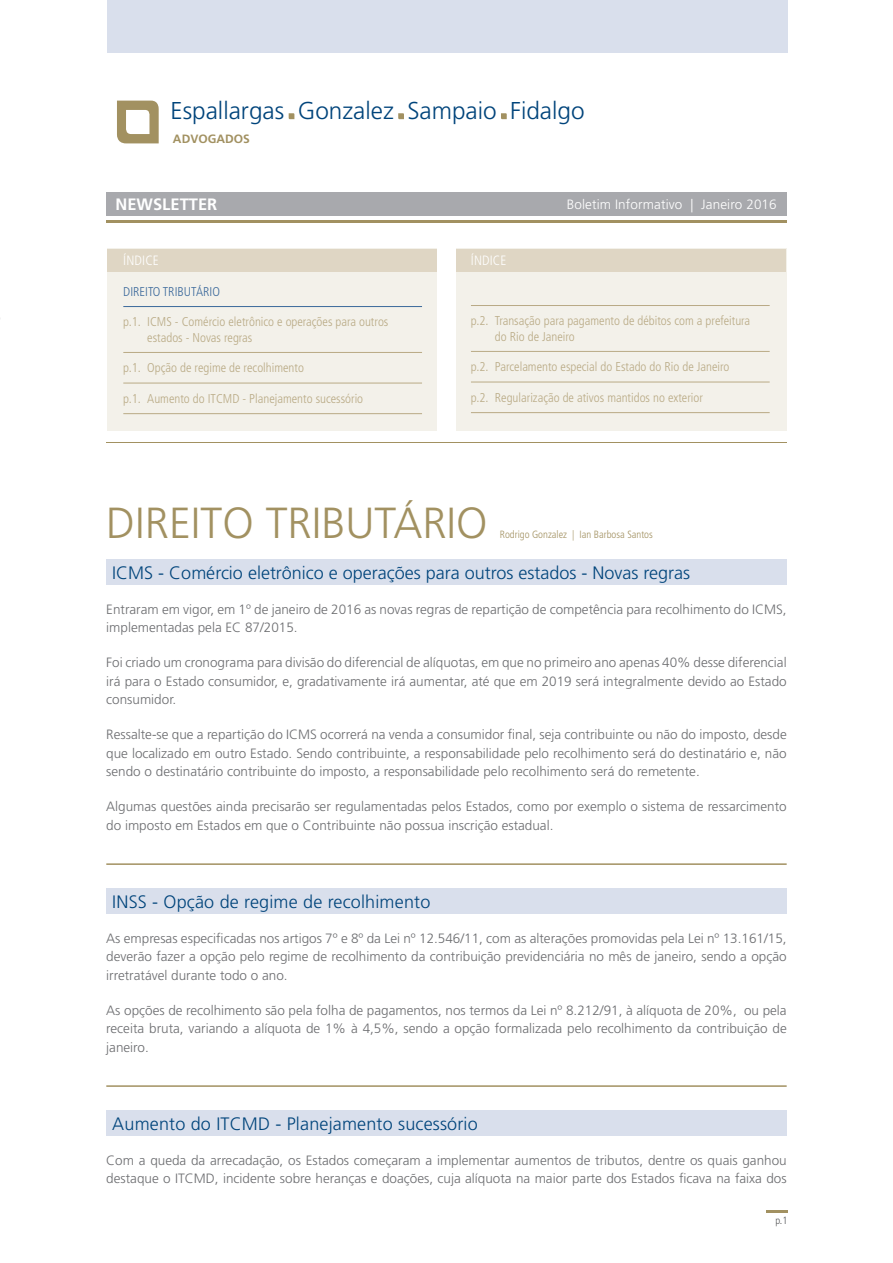
<style>
.page{position:relative;width:893px;height:1263px;background:#fff}
.page>*{position:absolute;margin:0;border:0;box-sizing:border-box;transform-origin:0 0}
.t1{font:300 43.5px "Frutiger LT Std";color:#a29161}
.t2{font:300 24.3px "Frutiger LT Std";color:#00447b}
.t3{font:300 18px "Frutiger LT Std";letter-spacing:.01em;color:#00447b}
.t4{font:700 16.5px "Frutiger LT Std";color:#fff}
.t5{font:300 13.5px/18.3px "Frutiger LT Std";color:#6c6d70;text-align:justify}
.t6{font:300 13.5px "Frutiger LT Std";letter-spacing:.01em;color:#fff}
.t7{font:300 condensed 13.5px "Frutiger LT Std";letter-spacing:.01em;color:#fff}
.t8{font:300 condensed 12.75px/15.3px "Frutiger LT Std";color:#b9aa85}
.t9{font:300 condensed 12.75px "Frutiger LT Std";color:#3b699b}
.t10{font:700 12px "Frutiger LT Std";color:#a29161}
.t11{font:300 condensed 10.5px "Frutiger LT Std";color:#a29161}
.t12{font:300 condensed 10.5px "Frutiger LT Std";color:#57585a}
</style>
<div class="page">
<svg style="left:289px;top:113px;width:6px;height:6px"></svg>
<svg style="left:398px;top:113px;width:6px;height:6px"></svg>
<svg style="left:501px;top:113px;width:6px;height:6px"></svg>
<svg style="left:117px;top:101px;width:42px;height:42px"></svg>
<hr style="left:106px;top:863px;width:681px;height:2px;background:#a29161">
<hr style="left:106px;top:1085px;width:681px;height:2px;background:#a29161">
<div style="left:106px;top:559px;width:681px;height:25px;background:#d9dfec"></div>
<div style="left:106px;top:888px;width:681px;height:26px;background:#d9dfec"></div>
<div style="left:106px;top:1110px;width:681px;height:26px;background:#d9dfec"></div>
<div style="left:106px;top:192px;width:681px;height:23px;background:#a8a9ad"></div>
<hr style="left:106px;top:220px;width:681px;height:2px;background:#a29161">
<div style="left:107px;top:0;width:680px;height:52px;background:#d9dfec"></div>
<hr style="left:766px;top:1210px;width:21px;height:2px;background:#a29161">
<div style="left:457px;top:249px;width:330px;height:182px;background:#f3f1ea"></div>
<div style="left:107px;top:249px;width:330px;height:182px;background:#f3f1ea"></div>
<div style="left:107px;top:249px;width:330px;height:23px;background:#dfd6c4"></div>
<hr style="left:123px;top:306px;width:299px;height:1px;background:#3b699b">
<hr style="left:123px;top:352px;width:299px;height:1px;background:#b9aa85">
<hr style="left:123px;top:383px;width:299px;height:1px;background:#b9aa85">
<hr style="left:123px;top:413px;width:299px;height:1px;background:#b9aa85">
<hr style="left:471px;top:305px;width:299px;height:1px;background:#b9aa85">
<hr style="left:471px;top:351px;width:299px;height:1px;background:#b9aa85">
<hr style="left:471px;top:382px;width:299px;height:1px;background:#b9aa85">
<hr style="left:471px;top:412px;width:299px;height:1px;background:#b9aa85">
<div style="left:457px;top:249px;width:329px;height:23px;background:#dfd6c4"></div>
<hr style="left:106px;top:442px;width:681px;height:1px;background:#a29161">
<p class="t2" style="left:171px;top:97px;width:416px">Espallargas Gonzalez Sampaio Fidalgo</p>
<p class="t10" style="left:173px;top:132px;width:78px">ADVOGADOS</p>
<p class="t4" style="left:115px;top:194px;width:103px">NEWSLETTER</p>
<p class="t6" style="left:567px;top:196px;width:212px">Boletim Informativo | Janeiro 2016</p>
<p class="t7" style="left:123px;top:253px;width:37px">ÍNDICE</p>
<p class="t7" style="left:471px;top:253px;width:37px">ÍNDICE</p>
<p class="t9" style="left:123px;top:284px;width:98px">DIREITO TRIBUTÁRIO</p>
<p class="t8" style="left:123px;top:314px;width:267px">p.1. ICMS - Comércio eletrônico e operações para outros</p>
<p class="t8" style="left:147px;top:330px;width:107px">estados - Novas regras</p>
<p class="t8" style="left:123px;top:360px;width:182px">p.1. Opção de regime de recolhimento</p>
<p class="t8" style="left:123px;top:391px;width:241px">p.1. Aumento do ITCMD - Planejamento sucessório</p>
<p class="t8" style="left:495px;top:313px;width:257px;text-indent:-24px">p.2. Transação para pagamento de débitos com a prefeitura do Rio de Janeiro</p>
<p class="t8" style="left:471px;top:359px;width:260px">p.2. Parcelamento especial do Estado do Rio de Janeiro</p>
<p class="t8" style="left:471px;top:390px;width:234px">p.2. Regularização de ativos mantidos no exterior</p>
<p class="t1" style="left:106px;top:498px;width:383px">DIREITO TRIBUTÁRIO</p>
<p class="t11" style="left:500px;top:528px;width:155px">Rodrigo Gonzalez | Ian Barbosa Santos</p>
<p class="t3" style="left:112px;top:562px;width:579px">ICMS - Comércio eletrônico e operações para outros estados - Novas regras</p>
<p class="t5" style="left:106px;top:600px;width:682px">Entraram em vigor, em 1º de janeiro de 2016 as novas regras de repartição de competência para recolhimento do ICMS, implementadas pela EC 87/2015.</p>
<p class="t5" style="left:106px;top:654px;width:682px">Foi criado um cronograma para divisão do diferencial de alíquotas, em que no primeiro ano apenas 40% desse diferencial irá para o Estado consumidor, e, gradativamente irá aumentar, até que em 2019 será integralmente devido ao Estado consumidor.</p>
<p class="t5" style="left:106px;top:726px;width:682px">Ressalte-se que a repartição do ICMS ocorrerá na venda a consumidor final, seja contribuinte ou não do imposto, desde que localizado em outro Estado. Sendo contribuinte, a responsabilidade pelo recolhimento será do destinatário e, não sendo o destinatário contribuinte do imposto, a responsabilidade pelo recolhimento será do remetente.</p>
<p class="t5" style="left:106px;top:798px;width:682px">Algumas questões ainda precisarão ser regulamentadas pelos Estados, como por exemplo o sistema de ressarcimento do imposto em Estados em que o Contribuinte não possua inscrição estadual.</p>
<p class="t3" style="left:112px;top:891px;width:320px">INSS - Opção de regime de recolhimento</p>
<p class="t5" style="left:106px;top:929px;width:682px">As empresas especificadas nos artigos 7º e 8º da Lei nº 12.546/11, com as alterações promovidas pela Lei nº 13.161/15, deverão fazer a opção pelo regime de recolhimento da contribuição previdenciária no mês de janeiro, sendo a opção irretratável durante todo o ano.</p>
<p class="t5" style="left:106px;top:1001px;width:682px">As opções de recolhimento são pela folha de pagamentos, nos termos da Lei nº 8.212/91, à alíquota de 20%, ou pela receita bruta, variando a alíquota de 1% à 4,5%, sendo a opção formalizada pelo recolhimento da contribuição de janeiro.</p>
<p class="t3" style="left:112px;top:1113px;width:367px">Aumento do ITCMD - Planejamento sucessório</p>
<p class="t5" style="left:106px;top:1151px;width:682px">Com a queda da arrecadação, os Estados começaram a implementar aumentos de tributos, dentre os quais ganhou destaque o ITCMD, incidente sobre heranças e doações, cuja alíquota na maior parte dos Estados ficava na faixa dos</p>
<p class="t12" style="left:775px;top:1214px;width:14px">p.1</p>
</div>
